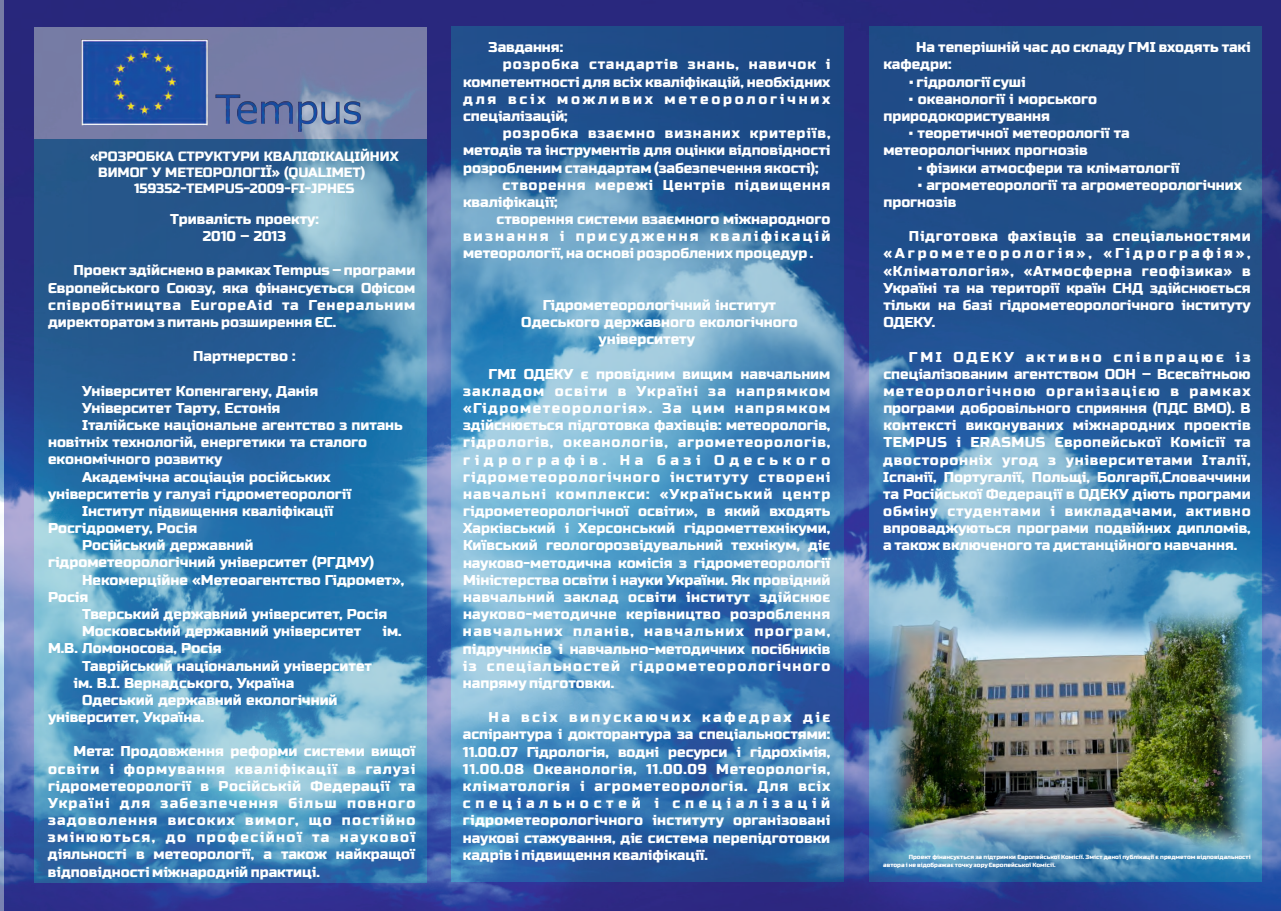
<style>
.page{position:relative;width:1281px;height:911px;background:#fff}
.page>*{position:absolute;margin:0;border:0;box-sizing:border-box;transform-origin:0 0}
.t1{font:14.25px/17.1px "Russo One";color:#fff;text-align:justify}
.t2{font:14.25px "Russo One";letter-spacing:.06em;color:#fff}
.t3{font:14.25px "Russo One";letter-spacing:.065em;color:#fff}
.t4{font:14.25px "Russo One";letter-spacing:.05em;color:#fff}
.t5{font:14.25px "Russo One";letter-spacing:.16em;color:#fff}
.t6{font:14.25px "Russo One";letter-spacing:.195em;color:#fff}
.t7{font:13.5px "Russo One";color:#fff}
.t8{font:6px/7.2px "Russo One";color:#fff}
.s1{font-family:"Arial"}
</style>
<div class="page">
<img style="left:0;top:0;width:1280px;height:911px">
<img style="left:73px;top:29px;width:319px;height:124px">
<img style="left:882px;top:609px;width:368px;height:242px">
<p class="t7" style="left:90px;top:148px;width:310px">«РОЗРОБКА СТРУКТУРИ КВАЛІФІКАЦІЙНИХ</p>
<p class="t7" style="left:98px;top:164px;width:269px">ВИМОГ У МЕТЕОРОЛОГІЇ» (QUALIMET)</p>
<p class="t7" style="left:134px;top:181px;width:222px">159352-TEMPUS-2009-FI-JPHES</p>
<p class="t1" style="left:170px;top:211px;width:150px;text-align:center">Тривалість проекту:<br>2010 – 2013</p>
<p class="t1" style="left:48px;top:262px;width:369px;text-indent:26px">Проект здійснено в рамках Tempus – програми Європейського Союзу, яка фінансується Офісом співробітництва EuropeAid та Генеральним директоратом з питань розширення ЄС.</p>
<p class="t1" style="left:193px;top:348px;width:104px">Партнерство :</p>
<p class="t1" style="left:82px;top:382px;width:238px">Університет Копенгагену, Данія</p>
<p class="t1" style="left:82px;top:399px;width:200px">Університет Тарту, Естонія</p>
<p class="t1" style="left:82px;top:417px;width:322px">Італійське національне агентство з питань</p>
<p class="t1" style="left:48px;top:434px;width:321px">новітніх технологій, енергетики та сталого</p>
<p class="t1" style="left:48px;top:451px;width:176px">економічного розвитку</p>
<p class="t1" style="left:82px;top:468px;width:250px">Академічна асоціація російських</p>
<p class="t1" style="left:48px;top:485px;width:305px">університетів у галузі гідрометеорології</p>
<p class="t1" style="left:82px;top:503px;width:253px">Інститут підвищення кваліфікації</p>
<p class="t1" style="left:48px;top:520px;width:151px">Росгідромету, Росія</p>
<p class="t1" style="left:82px;top:537px;width:173px">Російський державний</p>
<p class="t1" style="left:48px;top:554px;width:327px">гідрометеорологічний університет (РГДМУ)</p>
<p class="t1" style="left:82px;top:571px;width:324px">Некомерційне «Метеоагентство Гідромет»,</p>
<p class="t1" style="left:48px;top:588px;width:42px">Росія</p>
<p class="t1" style="left:82px;top:606px;width:306px">Тверський державний університет, Росія</p>
<p class="t1" style="left:82px;top:623px;width:281px">Московський державний університет</p>
<p class="t1" style="left:382px;top:623px;width:21px">ім.</p>
<p class="t1" style="left:48px;top:640px;width:175px">М.В. Ломоносова, Росія</p>
<p class="t1" style="left:82px;top:657px;width:291px">Таврійський національний університет</p>
<p class="t1" style="left:74px;top:674px;width:222px">ім. В.І. Вернадського, Україна</p>
<p class="t1" style="left:82px;top:691px;width:257px">Одеський державний екологічний</p>
<p class="t1" style="left:48px;top:709px;width:158px">університет, Україна.</p>
<p class="t1" style="left:48px;top:743px;width:369px;text-indent:26px">Мета: Продовження реформи системи вищої освіти і формування кваліфікації в галузі гідрометеорології в Російській Федерації та Україні для забезпечення більш повного задоволення високих вимог, що постійно змінюються, до професійної та наукової діяльності в метеорології, а також найкращої відповідності міжнародній практиці.</p>
<p class="t1" style="left:488px;top:39px;width:76px">Завдання:</p>
<p class="t3" style="left:503px;top:56px;width:329px">розробка стандартів знань, навичок і</p>
<p class="t1" style="left:463px;top:73px;width:369px">компетентності для всіх кваліфікацій, необхідних</p>
<p class="t6" style="left:463px;top:91px;width:369px">для всіх можливих метеорологічних</p>
<p class="t1" style="left:463px;top:108px;width:106px">спеціалізацій;</p>
<p class="t2" style="left:503px;top:125px;width:329px">розробка взаємно визнаних критеріїв,</p>
<p class="t1" style="left:463px;top:142px;width:369px">методів та інструментів для оцінки відповідності</p>
<p class="t1" style="left:463px;top:159px;width:357px">розробленим стандартам (забезпечення якості);</p>
<p class="t4" style="left:502px;top:176px;width:329px">створення мережі Центрів підвищення</p>
<p class="t1" style="left:463px;top:194px;width:96px">кваліфікації;</p>
<p class="t1" style="left:496px;top:211px;width:335px">створення системи взаємного міжнародного</p>
<p class="t5" style="left:463px;top:228px;width:369px">визнання і присудження кваліфікацій</p>
<p class="t1" style="left:463px;top:245px;width:352px">метеорології, на основі розроблених процедур .</p>
<p class="t1" style="left:543px;top:297px;width:235px">Гідрометеорологічний інститут</p>
<p class="t1" style="left:521px;top:314px;width:278px">Одеського державного екологічного</p>
<p class="t1" style="left:598px;top:331px;width:98px">університету</p>
<p class="t1" style="left:463px;top:365px;width:369px;text-indent:26px">ГМІ ОДЕКУ є провідним вищим навчальним закладом освіти в Україні за напрямком «Гідрометеорологія». За цим напрямком здійснюється підготовка фахівців: метеорологів, гідрологів, океанологів, агрометеорологів, гідрографів. На базі Одеського гідрометеорологічного інституту створені навчальні комплекси: «Український центр гідрометеорологічної освіти», в який входять Харківський і Херсонський гідрометтехнікуми, Київський геологорозвідувальний технікум, діє науково-методична комісія з гідрометеорології Міністерства освіти і науки України. Як провідний навчальний заклад освіти інститут здійснює науково-методичне керівництво розроблення навчальних планів, навчальних програм, підручників і навчально-методичних посібників із спеціальностей гідрометеорологічного напряму підготовки.</p>
<p class="t1" style="left:463px;top:709px;width:369px;text-indent:26px">На всіх випускаючих кафедрах діє аспірантура і докторантура за спеціальностями:<br>11.00.07 Гідрологія, водні ресурси і гідрохімія, 11.00.08 Океанологія, 11.00.09 Метеорологія, кліматологія і агрометеорологія. Для всіх спеціальностей і спеціалізацій гідрометеорологічного інституту організовані наукові стажування, діє система перепідготовки кадрів і підвищення кваліфікації.</p>
<p class="t1" style="left:883px;top:39px;width:369px;text-indent:33px">На теперішній час до складу ГМІ входять такі кафедри:</p>
<p class="t1" style="left:909px;top:73px;width:118px"><span class="s1">▪</span> гідрології суші</p>
<p class="t1" style="left:883px;top:91px;width:215px;text-indent:25px"><span class="s1">▪</span> океанології і морського природокористування</p>
<p class="t1" style="left:883px;top:125px;width:248px;text-indent:25px"><span class="s1">▪</span> теоретичної метеорології та метеорологічних прогнозів</p>
<p class="t1" style="left:917px;top:159px;width:264px"><span class="s1">▪</span> фізики атмосфери та кліматології</p>
<p class="t1" style="left:883px;top:176px;width:360px;text-indent:34px"><span class="s1">▪</span> агрометеорології та агрометеорологічних прогнозів</p>
<p class="t1" style="left:883px;top:228px;width:369px;text-indent:26px">Підготовка фахівців за спеціальностями «Агрометеорологія», «Гідрографія», «Кліматологія», «Атмосферна геофізика» в Україні та на території країн СНД здійснюється тільки на базі гідрометеорологічного інституту ОДЕКУ.</p>
<p class="t1" style="left:883px;top:348px;width:369px;text-indent:26px">ГМІ ОДЕКУ активно співпрацює із спеціалізованим агентством ООН – Всесвітньою метеорологічною організацією в рамках програми добровільного сприяння (ПДС ВМО). В контексті виконуваних міжнародних проектів TEMPUS і ERASMUS Європейської Комісії та двосторонніх угод з університетами Iталiї, Iспанiї, Португалії, Польщі, Болгарії,Словаччини та Російської Федерації в ОДЕКУ діють програми обміну студентами і викладачами, активно впроваджуються програми подвійних дипломів, а також включеного та дистанційного навчання.</p>
<p class="t8" style="left:883px;top:853px;width:369px;text-indent:25px">Проект фінансується за підтримки Європейської Комісії. Зміст даної публікації є предметом відповідальності автора і не відображає точку зору Європейської Комісії.</p>
</div>
